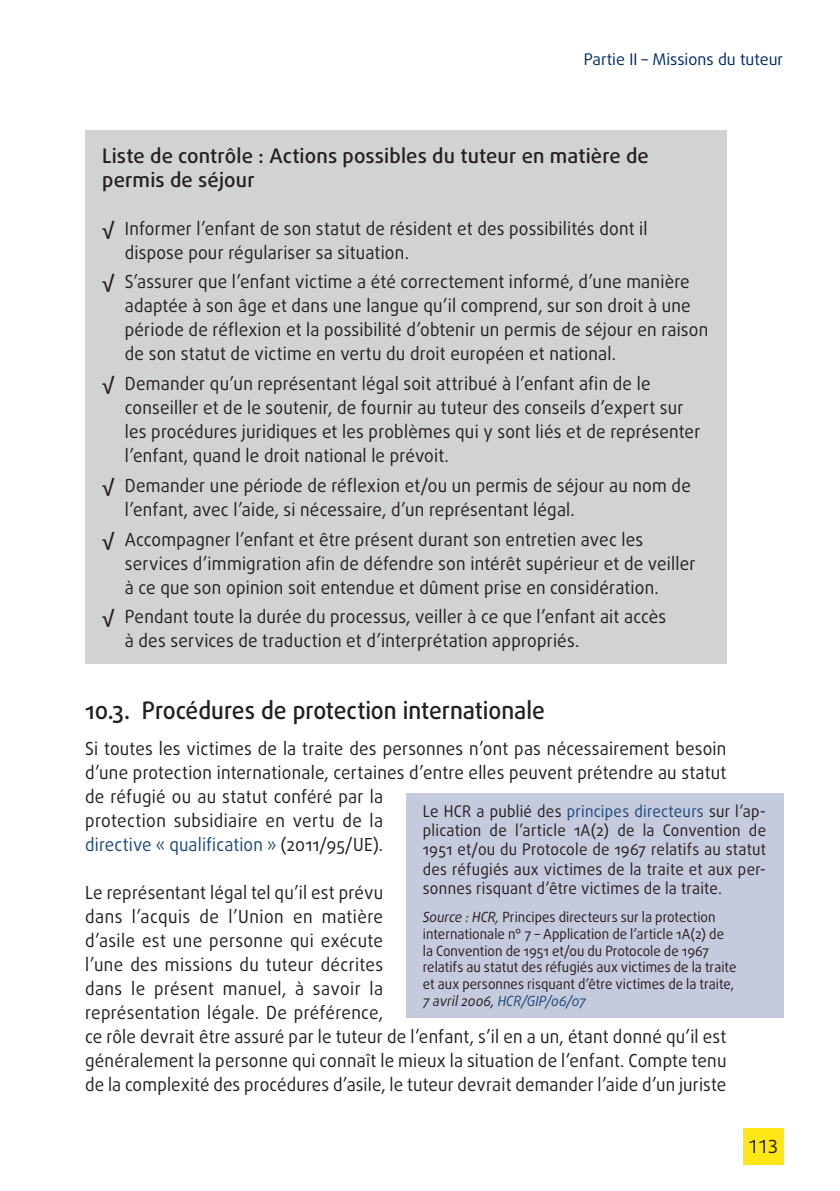
<style>
.page{position:relative;width:840px;height:1191px;background:#fff}
.page>*{position:absolute;margin:0;border:0;box-sizing:border-box;transform-origin:0 0}
.title_1_1_1{font:500 24px "Daxline Pro";letter-spacing:-.005em;color:#231f20;scale:.95 1}
.KEY_DEV_title{font:500 20px/24px "Daxline Pro";letter-spacing:.005em;color:#231f20}
.body{font:18px/24px "Daxline Pro";letter-spacing:.015em;color:#231f20;scale:.95 1}
.body-2{font:18px "Daxline Pro";letter-spacing:.015em;color:#231f20}
.FRA_ACTIVITY_body{font:16px/19.2px "Daxline Pro";letter-spacing:.015em;color:#231f20;text-align:justify;scale:.95 1}
.t1{font:16px "Daxline Pro";color:#002c62}
.FRA_ACTIVITY_more_in{font:14px/16.8px "Daxline Pro";color:#231f20;scale:.95 1}
.s1{font-weight:500}
.s2{color:#1c4779}
.s3{font-style:italic}
.s4{font-style:italic;color:#1c4779}
</style>
<div class="page">
<div style="left:742px;top:1128px;width:40px;height:36px;background:#ffe616"></div>
<div style="left:85px;top:130px;width:641px;height:534px;background:#d1d2d4"></div>
<div style="left:405px;top:793px;width:377px;height:224px;background:#c5cadd"></div>
<p class="t1" style="left:583px;top:49px;width:201px">Partie II – Missions du tuteur</p>
<p class="KEY_DEV_title" style="left:102px;top:144px;width:548px">Liste de contrôle : Actions possibles du tuteur en matière de permis de séjour</p>
<p class="body" style="left:125px;top:216px;width:551px;text-indent:-23px"><span class="s1">√</span> Informer l’enfant de son statut de résident et des possibilités dont il dispose pour régulariser sa situation.</p>
<p class="body" style="left:125px;top:270px;width:615px;text-indent:-23px"><span class="s1">√</span> S’assurer que l’enfant victime a été correctement informé, d’une manière adaptée à son âge et dans une langue qu’il comprend, sur son droit à une période de réflexion et la possibilité d’obtenir un permis de séjour en raison de son statut de victime en vertu du droit européen et national.</p>
<p class="body" style="left:125px;top:372px;width:607px;text-indent:-23px"><span class="s1">√</span> Demander qu’un représentant légal soit attribué à l’enfant afin de le conseiller et de le soutenir, de fournir au tuteur des conseils d’expert sur les procédures juridiques et les problèmes qui y sont liés et de représenter l’enfant, quand le droit national le prévoit.</p>
<p class="body" style="left:125px;top:473px;width:597px;text-indent:-23px"><span class="s1">√</span> Demander une période de réflexion et/ou un permis de séjour au nom de l’enfant, avec l’aide, si nécessaire, d’un représentant légal.</p>
<p class="body" style="left:125px;top:527px;width:602px;text-indent:-23px"><span class="s1">√</span> Accompagner l’enfant et être présent durant son entretien avec les services d’immigration afin de défendre son intérêt supérieur et de veiller à ce que son opinion soit entendue et dûment prise en considération.</p>
<p class="body" style="left:125px;top:605px;width:571px;text-indent:-23px"><span class="s1">√</span> Pendant toute la durée du processus, veiller à ce que l’enfant ait accès à des services de traduction et d’interprétation appropriés.</p>
<p class="title_1_1_1" style="left:85px;top:694px;width:485px">10.3. Procédures de protection internationale</p>
<p class="body" style="left:85px;top:736px;width:676px">Si toutes les victimes de la traite des personnes n’ont pas nécessairement besoin d’une protection internationale, certaines d’entre elles peuvent prétendre au statut de réfugié ou au statut conféré par la<br>protection subsidiaire en vertu de la<br><span class="s2">directive « qualification »</span> (2011/95/UE).</p>
<p class="body" style="left:85px;top:880px;width:676px">Le représentant légal tel qu’il est prévu<br>dans l’acquis de l’Union en matière<br>d’asile est une personne qui exécute<br>l’une des missions du tuteur décrites<br>dans le présent manuel, à savoir la<br>représentation légale. De préférence,<br>ce rôle devrait être assuré par le tuteur de l’enfant, s’il en a un, étant donné qu’il est généralement la personne qui connaît le mieux la situation de l’enfant. Compte tenu de la complexité des procédures d’asile, le tuteur devrait demander l’aide d’un juriste</p>
<p class="FRA_ACTIVITY_body" style="left:422px;top:801px;width:363px">Le HCR a publié des <span class="s2">principes directeurs</span> sur l’ap&shy;plication de l’article 1A(2) de la Convention de 1951 et/ou du Protocole de 1967 relatifs au statut des réfugiés aux victimes de la traite et aux per&shy;sonnes risquant d’être victimes de la traite.</p>
<p class="FRA_ACTIVITY_more_in" style="left:422px;top:908px;width:331px"><span class="s3">Source : HCR,</span> Principes directeurs sur la protection internationale n° 7 – Application de l’article 1A(2) de la Convention de 1951 et/ou du Protocole de 1967 relatifs au statut des réfugiés aux victimes de la traite et aux personnes risquant d’être victimes de la traite, <span class="s3">7 avril 2006,</span> <span class="s4">HCR/GIP/06/07</span></p>
<p class="body-2" style="left:747px;top:1135px;width:32px">113</p>
</div>
